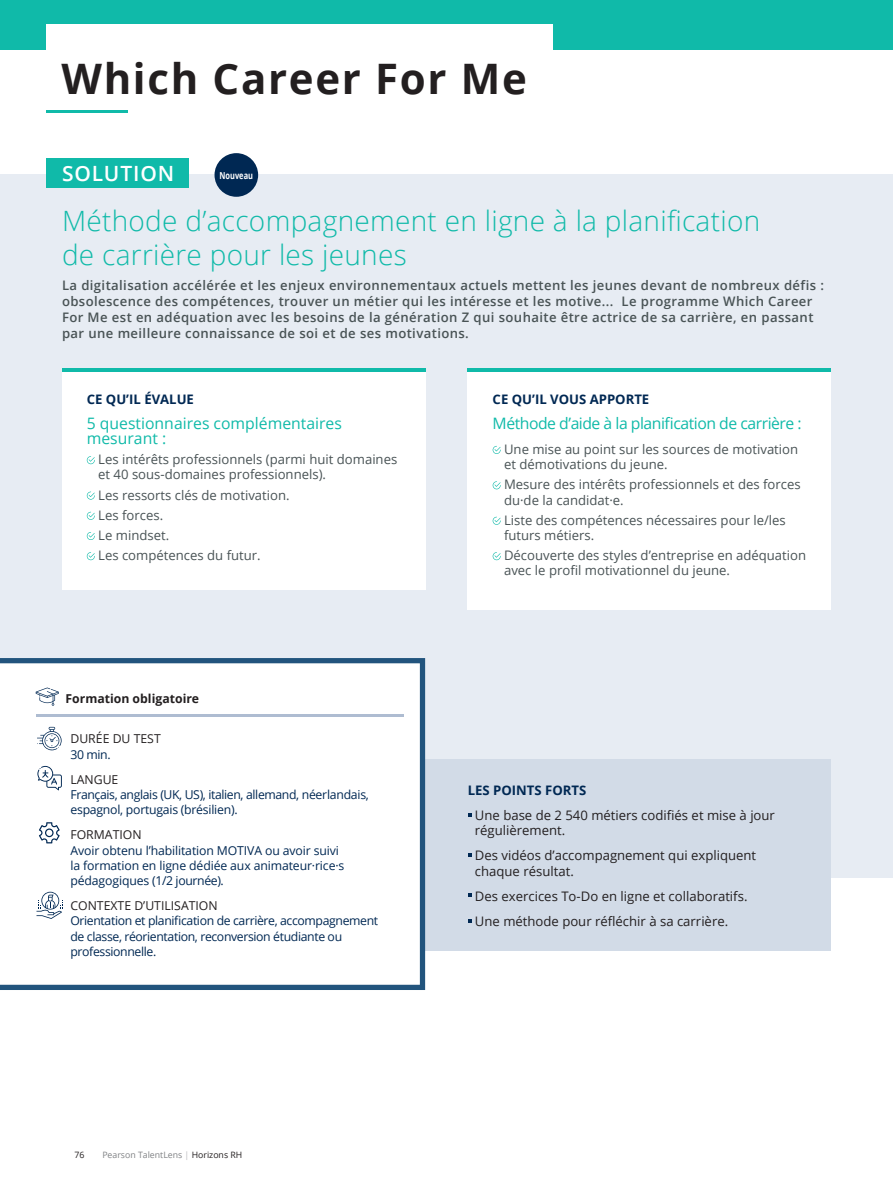
<style>
.page{position:relative;width:893px;height:1191px;background:#fff}
.page>*{position:absolute;margin:0;border:0;box-sizing:border-box;transform-origin:0 0}
.t1{font:700 42px "Open Sans";letter-spacing:.04em;color:#231f20}
.t2{font:300 28px/33.6px "Open Sans";letter-spacing:.01em;color:#10baa9}
.t3{font:600 21px "Open Sans";letter-spacing:.04em;color:#fff}
.t4{font:15.75px "Open Sans";letter-spacing:-.03em;color:#10baa9}
.t5{font:15.75px/15.2px "Open Sans";color:#10baa9}
.t6{font:13.12px/15.2px "Open Sans";color:#495355}
.t7{font:600 13.12px/15.8px "Open Sans";letter-spacing:.03em;color:#495355}
.t8{font:13.12px/15.2px "Open Sans";color:#231f20}
.t9{font:700 13.12px "Open Sans";color:#002853}
.t10{font:12.25px/15.2px "Open Sans";letter-spacing:-.03em;color:#002853}
.t11{font:12.25px/15.2px "Open Sans";letter-spacing:-.01em;color:#002853}
.t12{font:12.25px "Open Sans";color:#231f20}
.t13{font:700 12.25px "Open Sans";color:#231f20}
.t14{font:700 9.62px "Open Sans";color:#fff;scale:.77 1}
.t15{font:8.75px "Open Sans";color:#808285}
.t16{font:8.75px "Open Sans";color:#231f20}
.s1{color:#bcbdc0}
.s2{color:#231f20}
</style>
<div class="page">
<div style="left:0;top:0;width:893px;height:50px;background:#10baa9"></div>
<div style="left:47px;top:24px;width:506px;height:96px;background:#fff"></div>
<hr style="left:47px;top:110px;width:81px;height:3px;background:#10baa9">
<div style="left:0;top:174px;width:893px;height:704px;background:#e7ecf3"></div>
<div style="left:0;top:758px;width:831px;height:192px;background:#d2dbe7"></div>
<svg style="left:468px;top:893px;width:3px;height:4px"></svg>
<div style="left:468px;top:369px;width:363px;height:241px;background:#fff"></div>
<hr style="left:468px;top:369px;width:363px;height:3px;background:#10baa9">
<svg style="left:493px;top:446px;width:8px;height:8px"></svg>
<svg style="left:493px;top:481px;width:8px;height:8px"></svg>
<svg style="left:493px;top:517px;width:8px;height:8px"></svg>
<svg style="left:493px;top:552px;width:8px;height:8px"></svg>
<div style="left:0;top:658px;width:425px;height:332px;background:#fff"></div>
<hr style="left:37px;top:714px;width:367px;height:2px;background:#aebcd1">
<svg style="left:36px;top:687px;width:23px;height:18px"></svg>
<div style="left:62px;top:369px;width:363px;height:220px;background:#fff"></div>
<svg style="left:87px;top:456px;width:8px;height:8px"></svg>
<svg style="left:87px;top:491px;width:8px;height:8px"></svg>
<svg style="left:87px;top:512px;width:8px;height:8px"></svg>
<svg style="left:87px;top:532px;width:8px;height:8px"></svg>
<svg style="left:87px;top:552px;width:8px;height:8px"></svg>
<hr style="left:62px;top:369px;width:363px;height:3px;background:#10baa9">
<svg style="left:37px;top:766px;width:25px;height:24px"></svg>
<svg style="left:37px;top:891px;width:26px;height:28px"></svg>
<svg style="left:39px;top:822px;width:21px;height:21px"></svg>
<div style="left:47px;top:158px;width:142px;height:30px;background:#10baa9"></div>
<svg style="left:37px;top:727px;width:25px;height:23px"></svg>
<div style="left:215px;top:153px;width:43px;height:44px;background:#002853;border-radius:50%"></div>
<h1 class="t1" style="left:61px;top:49px;width:467px">Which Career For Me</h1>
<h3 class="t3" style="left:62px;top:159px;width:114px">SOLUTION</h3>
<p class="t14" style="left:220px;top:168px;width:45px">Nouveau</p>
<h2 class="t2" style="left:62px;top:203px;width:700px">Méthode d’accompagnement en ligne à la planification de carrière pour les jeunes</h2>
<p class="t7" style="left:62px;top:277px;width:763px">La digitalisation accélérée et les enjeux environnementaux actuels mettent les jeunes devant de nombreux défis : obsolescence des compétences, trouver un métier qui les intéresse et les motive... Le programme Which Career For Me est en adéquation avec les besoins de la génération Z qui souhaite être actrice de sa carrière, en passant par une meilleure connaissance de soi et de ses motivations.</p>
<p class="t9" style="left:87px;top:389px;width:109px">CE QU’IL ÉVALUE</p>
<p class="t5" style="left:87px;top:415px;width:257px">5 questionnaires complémentaires mesurant :</p>
<p class="t6" style="left:98px;top:451px;width:301px">Les intérêts professionnels (parmi huit domaines et 40 sous-domaines professionnels).</p>
<p class="t6" style="left:98px;top:484px;width:193px;line-height:20.1px">Les ressorts clés de motivation.<br>Les forces.<br>Le mindset.<br>Les compétences du futur.</p>
<p class="t13" style="left:65px;top:690px;width:135px">Formation obligatoire</p>
<p class="t12" style="left:70px;top:730px;width:92px">DURÉE DU TEST</p>
<p class="t10" style="left:70px;top:746px;width:42px">30 min.</p>
<p class="t12" style="left:70px;top:771px;width:49px">LANGUE</p>
<p class="t10" style="left:70px;top:786px;width:300px">Français, anglais (UK, US), italien, allemand, néerlandais, espagnol, portugais (brésilien).</p>
<p class="t12" style="left:70px;top:826px;width:73px">FORMATION</p>
<p class="t11" style="left:70px;top:842px;width:275px">Avoir obtenu l’habilitation MOTIVA ou avoir suivi la formation en ligne dédiée aux animateur·rice·s pédagogiques (1/2 journée).</p>
<p class="t12" style="left:70px;top:897px;width:149px">CONTEXTE D’UTILISATION</p>
<p class="t10" style="left:70px;top:913px;width:309px">Orientation et planification de carrière, accompagnement de classe, réorientation, reconversion étudiante ou professionnelle.</p>
<p class="t9" style="left:493px;top:389px;width:158px">CE QU’IL VOUS APPORTE</p>
<p class="t4" style="left:493px;top:412px;width:310px">Méthode d’aide à la planification de carrière :</p>
<p class="t6" style="left:504px;top:441px;width:296px">Une mise au point sur les sources de motivation et démotivations du jeune.</p>
<p class="t6" style="left:504px;top:476px;width:298px">Mesure des intérêts professionnels et des forces du·de la candidat·e.</p>
<p class="t6" style="left:504px;top:512px;width:283px">Liste des compétences nécessaires pour le/les futurs métiers.</p>
<p class="t6" style="left:504px;top:547px;width:304px">Découverte des styles d’entreprise en adéquation avec le profil motivationnel du jeune.</p>
<p class="t9" style="left:468px;top:780px;width:120px">LES POINTS FORTS</p>
<p class="t8" style="left:475px;top:807px;width:302px">Une base de 2 540 métiers codifiés et mise à jour régulièrement.</p>
<p class="t8" style="left:475px;top:847px;width:283px">Des vidéos d’accompagnement qui expliquent chaque résultat.</p>
<p class="t8" style="left:475px;top:883px;width:274px;line-height:25.2px">Des exercices To-Do en ligne et collaboratifs.<br>Une méthode pour réfléchir à sa carrière.</p>
<p class="t16" style="left:74px;top:1149px;width:12px">76</p>
<p class="t15" style="left:102px;top:1149px;width:141px">Pearson TalentLens <span class="s1">|</span> <span class="s2">Horizons RH</span></p>
</div>
